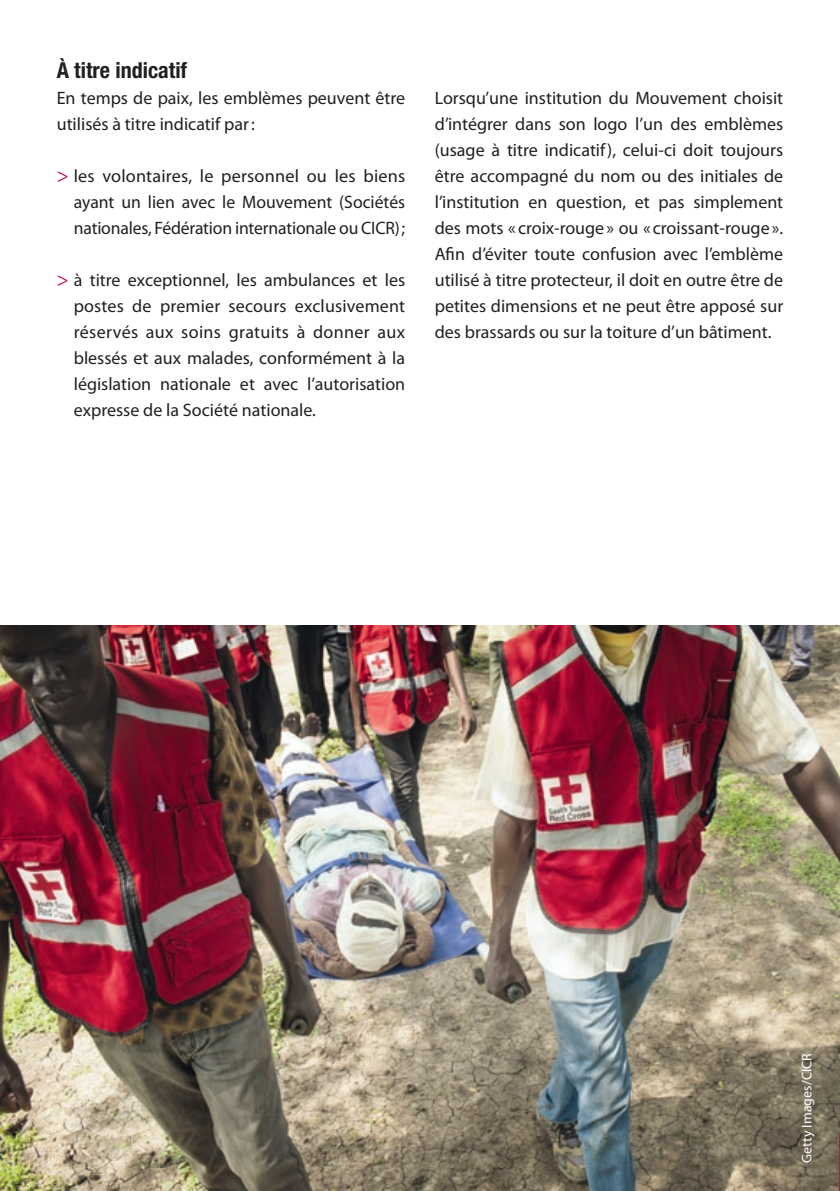
<style>
.page{position:relative;width:840px;height:1191px;background:#fff}
.page>*{position:absolute;margin:0;border:0;box-sizing:border-box;transform-origin:0 0}
.t1{font:700 condensed 22px "Helvetica Neue LT Pro";color:#231f20}
.t2{font:18px/26px "Myriad Pro";color:#231f20;text-align:justify}
.t3{font:14px "Myriad Pro";color:#fff}
.s1{font-size:20px;color:#cd0c41}
</style>
<div class="page">
<img style="left:0;top:626px;width:839px;height:565px">
<p class="t1" style="left:57px;top:58px;width:132px">À titre indicatif</p>
<p class="t2" style="left:57px;top:85px;width:350px">En temps de paix, les emblèmes peuvent être utilisés à titre indicatif par:</p>
<p class="t2" style="left:74px;top:163px;width:333px;text-indent:-17px"><span class="s1">&gt;</span> les volontaires, le personnel ou les biens ayant un lien avec le Mouvement (Sociétés nationales, Fédération internationale ou CICR);</p>
<p class="t2" style="left:74px;top:267px;width:333px;text-indent:-17px"><span class="s1">&gt;</span> à titre exceptionnel, les ambulances et les postes de premier secours exclusivement réservés aux soins gratuits à donner aux blessés et aux malades, conformément à la législation nationale et avec l’autorisation expresse de la Société nationale.</p>
<p class="t2" style="left:434px;top:85px;width:350px">Lorsqu’une institution du Mouvement choisit d’intégrer dans son logo l’un des emblèmes (usage à titre indicatif), celui-ci doit toujours être accompagné du nom ou des initiales de l’institution en question, et pas simplement des mots « croix-rouge» ou « croissant-rouge».<br>Afin d’éviter toute confusion avec l’emblème utilisé à titre protecteur, il doit en outre être de petites dimensions et ne peut être apposé sur des brassards ou sur la toiture d’un bâtiment.</p>
<p class="t3" style="left:797px;top:1162px;width:111px;rotate:-90deg">Getty Images/CICR</p>
</div>
